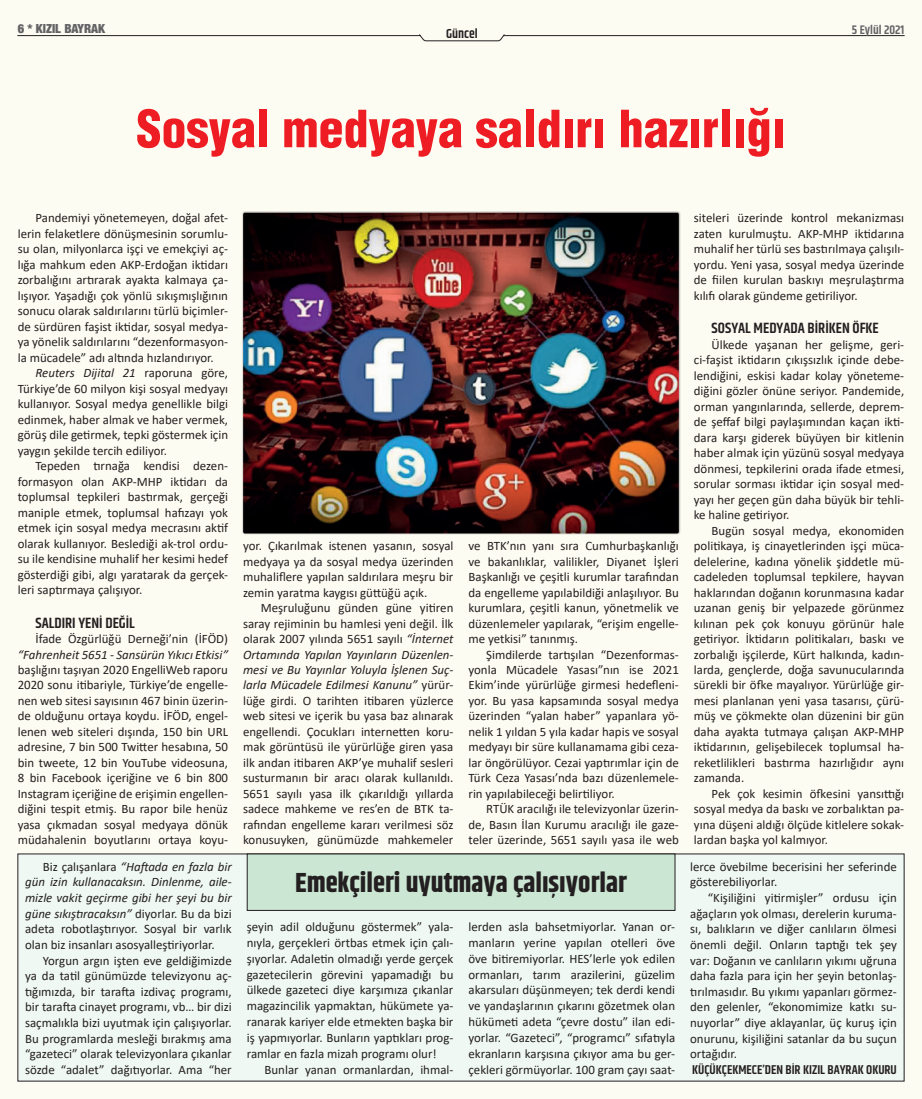
<style>
.page{position:relative;width:922px;height:1099px;background:#fff}
.page>*{position:absolute;margin:0;border:0;box-sizing:border-box;transform-origin:0 0}
.ana_başlık{font:900 condensed 50px "Helvetica";color:#ee1d23}
.başlık-2{font:700 27.5px "Khand";color:#231f20}
.ara_başlık{font:600 15px "Khand";color:#231f20}
.t1{font:600 13.12px "Khand";color:#231f20}
.t2{font:12.88px/15.5px "Calibri";color:#231f20;text-align:justify}
.t3{font:italic 12.88px/15.6px "Calibri";color:#231f20;text-align:justify}
.alt_imza{font:600 12.88px "Khand";color:#231f20}
.t4{font:900 condensed 12.5px "Helvetica Neue";color:#636366}
.t5{font:600 12.5px "Khand";color:#636366}
.s1{font-style:italic}
.s2{font-style:normal}
</style>
<div class="page">
<div style="left:0;top:0;width:921px;height:1098px;background:#fdfcf3"></div>
<hr style="left:18px;top:35px;width:402px;height:1px;background:#231f20">
<hr style="left:503px;top:35px;width:400px;height:1px;background:#231f20">
<svg style="left:419px;top:34px;width:85px;height:7px"></svg>
<div style="left:241px;top:211px;width:439px;height:324px;background:#231f20;opacity:.4"></div>
<img style="left:243px;top:213px;width:435px;height:320px">
<div style="left:18px;top:854px;width:885px;height:227px;background:#f0f8f3"></div>
<div style="left:247px;top:854px;width:427px;height:56px;background:#cbe6d3"></div>
<div style="left:247px;top:853px;width:428px;height:57px;border:1px solid #231f20"></div>
<p class="t4" style="left:18px;top:20px;width:89px">6 * KIZIL BAYRAK</p>
<p class="t5" style="left:851px;top:22px;width:54px">5 Eylül 2021</p>
<p class="t1" style="left:446px;top:25px;width:33px">Güncel</p>
<p class="ana_başlık" style="left:136px;top:97px;width:650px">Sosyal medyaya saldırı hazırlığı</p>
<p class="t2" style="left:18px;top:210px;width:212px;text-indent:18px">Pandemiyi yönetemeyen, doğal afet&shy;lerin felaketlere dönüşmesinin sorumlu&shy;su olan, milyonlarca işçi ve emekçiyi aç&shy;lığa mahkum eden AKP-Erdoğan iktidarı zorbalığını artırarak ayakta kalmaya ça&shy;lışıyor. Yaşadığı çok yönlü sıkışmışlığının sonucu olarak saldırılarını türlü biçimler&shy;de sürdüren faşist iktidar, sosyal medya&shy;ya yönelik saldırılarını “dezenformasyon&shy;la mücadele” adı altında hızlandırıyor.</p>
<p class="t2" style="left:18px;top:365px;width:212px;text-indent:18px"><span class="s1">Reuters Dijital 21</span> raporuna göre, Türkiye’de 60 milyon kişi sosyal medyayı kullanıyor. Sosyal medya genellikle bilgi edinmek, haber almak ve haber vermek, görüş dile getirmek, tepki göstermek için yaygın şekilde tercih ediliyor.</p>
<p class="t2" style="left:18px;top:458px;width:212px;text-indent:18px">Tepeden tırnağa kendisi dezen&shy;formasyon olan AKP-MHP iktidarı da toplumsal tepkileri bastırmak, gerçeği maniple etmek, toplumsal hafızayı yok etmek için sosyal medya mecrasını aktif olarak kullanıyor. Beslediği ak-trol ordu&shy;su ile kendisine muhalif her kesimi hedef gösterdiği gibi, algı yaratarak da gerçek&shy;leri saptırmaya çalışıyor.</p>
<p class="ara_başlık" style="left:35px;top:612px;width:101px">SALDIRI YENI DEĞIL</p>
<p class="t2" style="left:18px;top:630px;width:212px;text-indent:18px">İfade Özgürlüğü Derneği’nin (İFÖD) <span class="s1">“Fahrenheit 5651 - Sansürün Yıkıcı Etkisi” </span>başlığını taşıyan 2020 EngelliWeb raporu 2020 sonu itibariyle, Türkiye’de engelle&shy;nen web sitesi sayısının 467 binin üzerin&shy;de olduğunu ortaya koydu. İFÖD, engel&shy;lenen web siteleri dışında, 150 bin URL adresine, 7 bin 500 Twitter hesabına, 50 bin tweete, 12 bin YouTube videosuna, 8 bin Facebook içeriğine ve 6 bin 800<br>Instagram içeriğine de erişimin engellen&shy;diğini tespit etmiş. Bu rapor bile henüz yasa çıkmadan sosyal medyaya dönük müdahalenin boyutlarını ortaya koyu-</p>
<p class="t3" style="left:25px;top:858px;width:208px;text-indent:18px"><span class="s2">Biz çalışanlara</span> “Haftada en fazla bir gün izin kullanacaksın. Dinlenme, aile&shy;mizle vakit geçirme gibi her şeyi bu bir güne sıkıştıracaksın” <span class="s2">diyorlar. Bu da bizi adeta robotlaştırıyor. Sosyal bir varlık olan biz insanları asosyalleştiriyorlar.</span></p>
<p class="t2" style="left:25px;top:952px;width:208px;text-indent:18px">Yorgun argın işten eve geldiğimizde ya da tatil günümüzde televizyonu aç&shy;tığımızda, bir tarafta izdivaç programı, bir tarafta cinayet programı, vb… bir dizi saçmalıkla bizi uyutmak için çalışıyorlar.<br>Bu programlarda mesleği bırakmış ama “gazeteci” olarak televizyonlara çıkanlar sözde “adalet” dağıtıyorlar. Ama “her</p>
<p class="t2" style="left:243px;top:538px;width:212px">yor. Çıkarılmak istenen yasanın, sosyal medyaya ya da sosyal medya üzerinden muhaliflere yapılan saldırılara meşru bir zemin yaratma kaygısı güttüğü açık.</p>
<p class="t2" style="left:243px;top:599px;width:212px;text-indent:18px">Meşruluğunu günden güne yitiren saray rejiminin bu hamlesi yeni değil. İlk olarak 2007 yılında 5651 sayılı <span class="s1">“İnternet Ortamında Yapılan Yayınların Düzenlen&shy;mesi ve Bu Yayınlar Yoluyla İşlenen Suç&shy;larla Mücadele Edilmesi Kanunu”</span> yürür&shy;lüğe girdi. O tarihten itibaren yüzlerce web sitesi ve içerik bu yasa baz alınarak engellendi. Çocukları internetten koru&shy;mak görüntüsü ile yürürlüğe giren yasa ilk andan itibaren AKP’ye muhalif sesleri susturmanın bir aracı olarak kullanıldı.<br>5651 sayılı yasa ilk çıkarıldığı yıllarda sadece mahkeme ve res’en de BTK ta&shy;rafından engelleme kararı verilmesi söz konusuyken, günümüzde mahkemeler</p>
<p class="t2" style="left:468px;top:538px;width:212px">ve BTK’nın yanı sıra Cumhurbaşkanlığı ve bakanlıklar, valilikler, Diyanet İşleri Başkanlığı ve çeşitli kurumlar tarafından da engelleme yapılabildiği anlaşılıyor. Bu kurumlara, çeşitli kanun, yönetmelik ve düzenlemeler yapılarak, “erişim engelle&shy;me yetkisi” tanınmış.</p>
<p class="t2" style="left:468px;top:646px;width:212px;text-indent:18px">Şimdilerde tartışılan “Dezenformas&shy;yonla Mücadele Yasası”nın ise 2021<br>Ekim’inde yürürlüğe girmesi hedefleni&shy;yor. Bu yasa kapsamında sosyal medya üzerinden “yalan haber” yapanlara yö&shy;nelik 1 yıldan 5 yıla kadar hapis ve sosyal medyayı bir süre kullanamama gibi ceza&shy;lar öngörülüyor. Cezai yaptırımlar için de Türk Ceza Yasası’nda bazı düzenlemele&shy;rin yapılabileceği belirtiliyor.</p>
<p class="t2" style="left:468px;top:800px;width:212px;text-indent:18px">RTÜK aracılığı ile televizyonlar üzerin&shy;de, Basın İlan Kurumu aracılığı ile gaze&shy;teler üzerinde, 5651 sayılı yasa ile web</p>
<p class="başlık-2" style="left:295px;top:862px;width:333px">Emekçileri uyutmaya çalışıyorlar</p>
<p class="t2" style="left:247px;top:918px;width:208px;line-height:15.9px">şeyin adil olduğunu göstermek” yala&shy;nıyla, gerçekleri örtbas etmek için çalı&shy;şıyorlar. Adaletin olmadığı yerde gerçek gazetecilerin görevini yapamadığı bu ülkede gazeteci diye karşımıza çıkanlar magazincilik yapmaktan, hükümete ya&shy;ranarak kariyer elde etmekten başka bir iş yapmıyorlar. Bunların yaptıkları prog&shy;ramlar en fazla mizah programı olur!</p>
<p class="t2" style="left:264px;top:1061px;width:190px">Bunlar yanan ormanlardan, ihmal-</p>
<p class="t2" style="left:468px;top:918px;width:208px;line-height:15.9px">lerden asla bahsetmiyorlar. Yanan or&shy;manların yerine yapılan otelleri öve öve bitiremiyorlar. HES’lerle yok edilen ormanları, tarım arazilerini, güzelim akarsuları düşünmeyen; tek derdi kendi ve yandaşlarının çıkarını gözetmek olan hükümeti adeta “çevre dostu” ilan edi&shy;yorlar. “Gazeteci”, “programcı” sıfatıyla ekranların karşısına çıkıyor ama bu ger&shy;çekleri görmüyorlar. 100 gram çayı saat-</p>
<p class="t2" style="left:693px;top:210px;width:212px">siteleri üzerinde kontrol mekanizması zaten kurulmuştu. AKP-MHP iktidarına muhalif her türlü ses bastırılmaya çalışılı&shy;yordu. Yeni yasa, sosyal medya üzerinde de fiilen kurulan baskıyı meşrulaştırma kılıfı olarak gündeme getiriliyor.</p>
<p class="ara_başlık" style="left:711px;top:318px;width:169px">SOSYAL MEDYADA BIRIKEN ÖFKE</p>
<p class="t2" style="left:693px;top:336px;width:212px;text-indent:18px">Ülkede yaşanan her gelişme, geri&shy;ci-faşist iktidarın çıkışsızlık içinde debe&shy;lendiğini, eskisi kadar kolay yöneteme&shy;diğini gözler önüne seriyor. Pandemide, orman yangınlarında, sellerde, deprem&shy;de şeffaf bilgi paylaşımından kaçan ikti&shy;dara karşı giderek büyüyen bir kitlenin haber almak için yüzünü sosyal medyaya dönmesi, tepkilerini orada ifade etmesi, sorular sorması iktidar için sosyal med&shy;yayı her geçen gün daha büyük bir tehli&shy;ke haline getiriyor.</p>
<p class="t2" style="left:693px;top:522px;width:212px;text-indent:18px">Bugün sosyal medya, ekonomiden politikaya, iş cinayetlerinden işçi müca&shy;delelerine, kadına yönelik şiddetle mü&shy;cadeleden toplumsal tepkilere, hayvan haklarından doğanın korunmasına kadar uzanan geniş bir yelpazede görünmez kılınan pek çok konuyu görünür hale getiriyor. İktidarın politikaları, baskı ve zorbalığı işçilerde, Kürt halkında, kadın&shy;larda, gençlerde, doğa savunucularında sürekli bir öfke mayalıyor. Yürürlüğe gir&shy;mesi planlanan yeni yasa tasarısı, çürü&shy;müş ve çökmekte olan düzenini bir gün daha ayakta tutmaya çalışan AKP-MHP iktidarının, gelişebilecek toplumsal ha&shy;reketlilikleri bastırma hazırlığıdır aynı zamanda.</p>
<p class="t2" style="left:693px;top:785px;width:212px;text-indent:18px">Pek çok kesimin öfkesini yansıttığı sosyal medya da baskı ve zorbalıktan pa&shy;yına düşeni aldığı ölçüde kitlelere sokak&shy;lardan başka yol kalmıyor.</p>
<p class="t2" style="left:690px;top:858px;width:208px">lerce övebilme becerisini her seferinde gösterebiliyorlar.</p>
<p class="t2" style="left:690px;top:889px;width:208px;text-indent:18px">“Kişiliğini yitirmişler” ordusu için ağaçların yok olması, derelerin kuruma&shy;sı, balıkların ve diğer canlıların ölmesi önemli değil. Onların taptığı tek şey var: Doğanın ve canlıların yıkımı uğruna daha fazla para için her şeyin betonlaş&shy;tırılmasıdır. Bu yıkımı yapanları görmez&shy;den gelenler, “ekonomimize katkı su&shy;nuyorlar” diye aklayanlar, üç kuruş için onurunu, kişiliğini satanlar da bu suçun ortağıdır.</p>
<p class="alt_imza" style="left:692px;top:1060px;width:206px">KÜÇÜKÇEKMECE’DEN BIR KIZIL BAYRAK OKURU</p>
</div>
